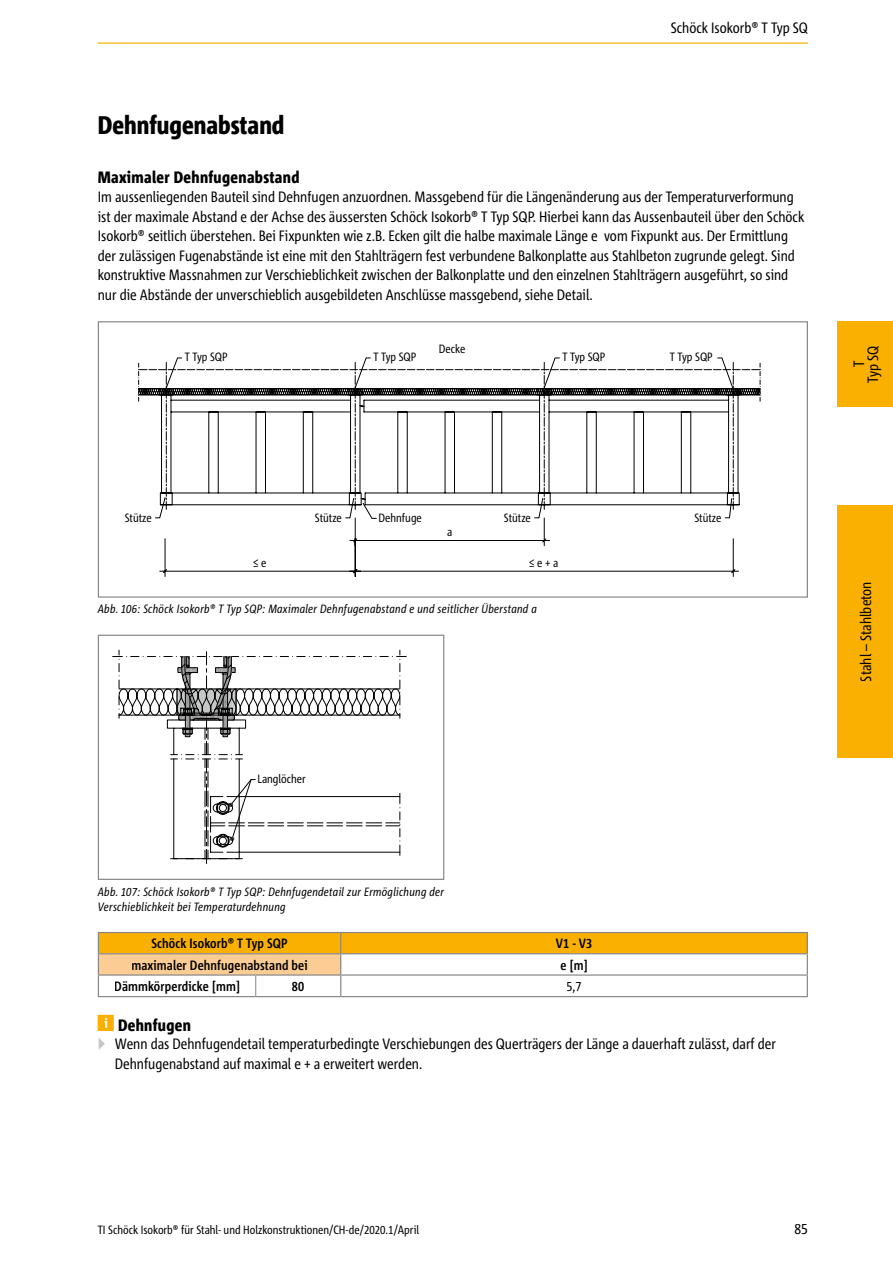
<style>
.page{position:relative;width:893px;height:1263px;background:#fff}
.page>*{position:absolute;margin:0;border:0;box-sizing:border-box;transform-origin:0 0}
.t1{font:800 condensed 25.5px "Corpid Schoeck";color:#000}
.t2{font:800 condensed 16.5px "Corpid Schoeck";letter-spacing:.02em;color:#000}
.t3{font:condensed 15px/19.5px "Corpid Schoeck";color:#000}
.t4{font:700 condensed 13.5px "Corpid Schoeck";letter-spacing:.01em;color:#000}
.t5{font:condensed 13.5px "Corpid Schoeck";color:#000}
.t6{font:italic condensed 12px/15px "Corpid Schoeck";letter-spacing:.02em;color:#000}
.t7{font:condensed 12px "Corpid Schoeck";color:#000}
.t8{font:12px "Corpid Cd Schoeck";color:#000}
.s1{color:#c5c6c6}
</style>
<div class="page">
<svg style="left:138px;top:401px;width:622px;height:105px"></svg>
<svg style="left:155px;top:497px;width:584px;height:80px"></svg>
<svg style="left:138px;top:357px;width:623px;height:44px"></svg>
<div style="left:838px;top:505px;width:55px;height:253px;background:#f9b000"></div>
<div style="left:838px;top:321px;width:55px;height:85px;background:#f9b000"></div>
<hr style="left:98px;top:43px;width:710px;height:1px;background:#f9b000">
<svg style="left:113px;top:649px;width:293px;height:215px"></svg>
<div style="left:98px;top:635px;width:346px;height:245px;border:1px solid #878786"></div>
<hr style="left:98px;top:996px;width:158px;height:1px;background:#878786">
<hr style="left:256px;top:996px;width:85px;height:1px;background:#878786">
<hr style="left:341px;top:996px;width:467px;height:1px;background:#878786">
<svg style="left:98px;top:932px;width:710px;height:64px"></svg>
<div style="left:152px;top:938px;width:135px;height:13px;background:#f9b000"></div>
<div style="left:556px;top:939px;width:36px;height:9px;background:#f9b000"></div>
<div style="left:132px;top:959px;width:175px;height:13px;background:#fbcc93"></div>
<h1 class="t1" style="left:98px;top:109px;width:188px">Dehnfugenabstand</h1>
<p class="t3" style="left:671px;top:18px;width:139px">Schöck Isokorb® T Typ SQ</p>
<p class="t2" style="left:98px;top:167px;width:203px">Maximaler Dehnfugenabstand</p>
<p class="t3" style="left:98px;top:187px;width:708px">Im aussenliegenden Bauteil sind Dehnfugen anzuordnen. Massgebend für die Längenänderung aus der Temperaturverformung ist der maximale Abstand e der Achse des äussersten Schöck Isokorb® T Typ SQP. Hierbei kann das Aussenbauteil über den Schöck Isokorb® seitlich überstehen. Bei Fixpunkten wie z.B. Ecken gilt die halbe maximale Länge e vom Fixpunkt aus. Der Ermittlung der zulässigen Fugenabstände ist eine mit den Stahlträgern fest verbundene Balkonplatte aus Stahlbeton zugrunde gelegt. Sind konstruktive Massnahmen zur Verschieblichkeit zwischen der Balkonplatte und den einzelnen Stahlträgern ausgeführt, so sind nur die Abstände der unverschieblich ausgebildeten Anschlüsse massgebend, siehe Detail.</p>
<p class="t7" style="left:439px;top:341px;width:28px">Decke</p>
<p class="t7" style="left:185px;top:349px;width:44px">T Typ SQP</p>
<p class="t7" style="left:373px;top:349px;width:44px">T Typ SQP</p>
<p class="t7" style="left:562px;top:349px;width:44px">T Typ SQP</p>
<p class="t7" style="left:670px;top:349px;width:44px">T Typ SQP</p>
<p class="t3" style="left:852px;top:383px;width:39px;line-height:14.1px;text-align:center;rotate:-90deg">T<br>Typ SQ</p>
<p class="t7" style="left:379px;top:510px;width:45px">Dehnfuge</p>
<p class="t7" style="left:125px;top:511px;width:29px">Stütze</p>
<p class="t7" style="left:315px;top:511px;width:29px">Stütze</p>
<p class="t7" style="left:504px;top:511px;width:29px">Stütze</p>
<p class="t7" style="left:694px;top:511px;width:29px">Stütze</p>
<p class="t7" style="left:447px;top:524px;width:7px">a</p>
<p class="t7" style="left:253px;top:555px;width:15px">≤ e</p>
<p class="t7" style="left:529px;top:555px;width:31px">≤ e + a</p>
<p class="t6" style="left:98px;top:601px;width:441px">Abb. 106: Schöck Isokorb® T Typ SQP: Maximaler Dehnfugenabstand e und seitlicher Überstand a</p>
<p class="t8" style="left:258px;top:771px;width:50px">Langlöcher</p>
<p class="t6" style="left:98px;top:884px;width:348px">Abb. 107: Schöck Isokorb® T Typ SQP: Dehnfugendetail zur Ermöglichung der<br>Verschieblichkeit bei Temperaturdehnung</p>
<p class="t4" style="left:151px;top:935px;width:138px">Schöck Isokorb® T Typ SQP</p>
<p class="t4" style="left:556px;top:935px;width:38px">V1 - V3</p>
<p class="t4" style="left:131px;top:956px;width:178px">maximaler Dehnfugenabstand bei</p>
<p class="t4" style="left:560px;top:956px;width:29px">e [m]</p>
<p class="t4" style="left:114px;top:978px;width:127px">Dämmkörperdicke [mm]</p>
<p class="t4" style="left:292px;top:978px;width:14px">80</p>
<p class="t5" style="left:566px;top:978px;width:17px">5,7</p>
<p class="t2" style="left:118px;top:1015px;width:74px">Dehnfugen</p>
<p class="t3" style="left:115px;top:1034px;width:663px;text-indent:-17px"><span class="s1">▶</span> Wenn das Dehnfugendetail temperaturbedingte Verschiebungen des Querträgers der Länge a dauerhaft zulässt, darf der<br>Dehnfugenabstand auf maximal e + a erweitert werden.</p>
<p class="t3" style="left:856px;top:681px;width:102px;rotate:-90deg">Stahl – Stahlbeton</p>
<p class="t7" style="left:98px;top:1222px;width:323px">TI Schöck Isokorb® für Stahl- und Holzkonstruktionen/CH-de/2020.1/April</p>
<p class="t3" style="left:794px;top:1219px;width:15px">85</p>
</div>
